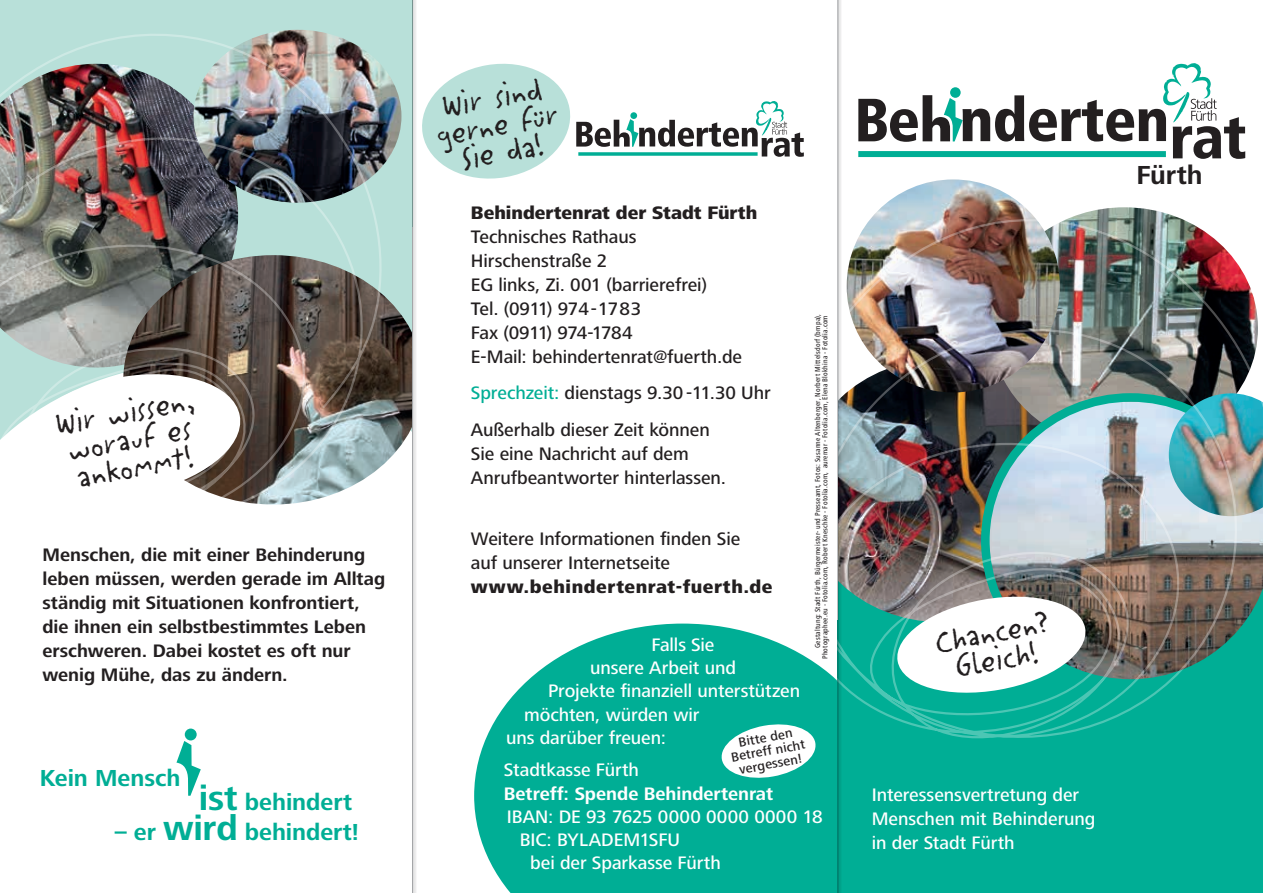
<style>
.page{position:relative;width:1263px;height:893px;background:#fff}
.page>*{position:absolute;margin:0;border:0;box-sizing:border-box;transform-origin:0 0}
.litterbox{font:36px/27.5px "Litterbox ICG";color:#231f20;text-align:center}
.Fließ_12p{font:700 27px "Frutiger Next LT";letter-spacing:-.005em;color:#231f20}
.Fließ_12p-2{font:700 24px "Frutiger Next LT";color:#00ae95}
.Fließ_12p-3{font:500 18.75px/24px "Frutiger Next LT";letter-spacing:-.005em;color:#231f20}
.Fließ_12p-4{font:500 18.75px/24px "Frutiger Next LT";letter-spacing:-.005em;color:#fff}
.Fließ_12p-5{font:700 18.75px/24px "Frutiger Next LT";color:#231f20}
.Fließ_12p-6{font:800 18.75px "Frutiger Next LT";letter-spacing:.03em;color:#231f20}
.Fließ_12p-7{font:700 18.75px "Frutiger Next LT";color:#fff}
.Fließ_9_5p{font:500 13.5px/13.5px "Frutiger Next LT";color:#231f20;text-align:center}
.Fließ_9_5p-2{font:500 condensed 7.5px/7.5px "Frutiger Next LT";letter-spacing:.025em;color:#231f20;text-align:right}
.s1{font-size:36px}
.s2{font-weight:800}
.s3{color:#00ae95}
</style>
<div class="page">
<div style="left:0;top:0;width:412px;height:468px;background:#b8e0d9"></div>
<div style="left:838px;top:497px;width:425px;height:396px;background:#00ae95"></div>
<img style="left:1072px;top:207px;width:105px;height:10px">
<img style="left:847px;top:179px;width:213px;height:213px;border-radius:107px">
<img style="left:383px;top:295px;width:29px;height:173px">
<img style="left:277px;top:30px;width:124px;height:135px">
<svg style="left:474px;top:624px;width:363px;height:269px;background:#1bb6a0"></svg>
<img style="left:779px;top:217px;width:484px;height:523px">
<img style="left:0;top:32px;width:383px;height:473px">
<svg style="left:858px;top:63px;width:387px;height:96px"></svg>
<svg style="left:422px;top:63px;width:382px;height:116px"></svg>
<svg style="left:893px;top:590px;width:196px;height:109px"></svg>
<svg style="left:14px;top:367px;width:231px;height:137px"></svg>
<svg style="left:176px;top:741px;width:25px;height:55px"></svg>
<div style="left:185px;top:729px;width:12px;height:11px;background:#00ae95;border-radius:50%"></div>
<svg style="left:719px;top:721px;width:99px;height:60px"></svg>
<hr style="left:837px;top:0;width:4px;height:893px;background:#231f20;opacity:.75">
<hr style="left:838px;top:0;width:1px;height:893px;background:#939598">
<hr style="left:412px;top:0;width:4px;height:893px;background:#e8e8e8">
<hr style="left:412px;top:0;width:1px;height:893px;background:#939598">
<p class="litterbox" style="left:53px;top:411px;width:141px;text-align:left;rotate:-11deg">Wir wissen, worauf es ankommt!</p>
<p class="Fließ_12p-5" style="left:43px;top:543px;width:344px">Menschen, die mit einer Behinderung leben müssen, werden gerade im Alltag ständig mit Situationen konfrontiert, die ihnen ein selbstbestimmtes Leben erschweren. Dabei kostet es oft nur wenig Mühe, das zu ändern.</p>
<p class="Fließ_12p-2" style="left:40px;top:764px;width:142px">Kein Mensch</p>
<p class="Fließ_12p-2" style="left:199px;top:788px;width:155px"><span class="s1">ist</span> behindert</p>
<p class="Fließ_12p-2" style="left:115px;top:818px;width:245px">– er <span class="s1">wird</span> behindert!</p>
<p class="litterbox" style="left:428px;top:94px;width:125px;rotate:-11deg">Wir sind gerne für<br>Sie da!</p>
<p class="Fließ_12p-3" style="left:471px;top:200px;width:288px"><span class="s2">Behindertenrat der Stadt Fürth<br></span>Technisches Rathaus<br>Hirschenstraße 2<br>EG links, Zi. 001 (barrierefrei)<br>Tel. (0911) 974-1783<br>Fax (0911) 974-1784<br>E-Mail: behindertenrat@fuerth.de</p>
<p class="Fließ_12p-3" style="left:471px;top:381px;width:301px"><span class="s3">Sprechzeit:</span> dienstags 9.30 -11.30 Uhr</p>
<p class="Fließ_12p-3" style="left:471px;top:418px;width:257px">Außerhalb dieser Zeit können<br>Sie eine Nachricht auf dem<br>Anrufbeantworter hinterlassen.</p>
<p class="Fließ_9_5p-2" style="left:814px;top:659px;width:346px;rotate:-90deg">Gestaltung: Stadt Fürth, Bürgermeister- und Presseamt, Fotos: Susanne Altenberger, Norbert Mittelsdorf (bmpa),<br>Photographee.eu - Fotolia.com, Robert Kneschke - Fotolia.com, auremar - Fotolia.com, Elena Blokhina - Fotolia.com</p>
<p class="Fließ_12p-3" style="left:471px;top:527px;width:271px">Weitere Informationen finden Sie auf unserer Internetseite</p>
<p class="Fließ_12p-6" style="left:471px;top:576px;width:303px">www.behindertenrat-fuerth.de</p>
<p class="Fließ_12p-4" style="left:651px;top:633px;width:64px">Falls Sie</p>
<p class="Fließ_12p-4" style="left:590px;top:656px;width:148px">unsere Arbeit und</p>
<p class="Fließ_12p-4" style="left:548px;top:679px;width:254px">Projekte finanziell unterstützen</p>
<p class="Fließ_12p-4" style="left:524px;top:702px;width:177px">möchten, würden wir</p>
<p class="Fließ_12p-4" style="left:506px;top:726px;width:161px">uns darüber freuen:</p>
<p class="Fließ_12p-4" style="left:504px;top:758px;width:137px">Stadtkasse Fürth</p>
<p class="Fließ_12p-7" style="left:504px;top:783px;width:271px">Betreff: Spende Behindertenrat</p>
<p class="Fließ_12p-4" style="left:507px;top:805px;width:317px">IBAN: DE 93 7625 0000 0000 0000 18</p>
<p class="Fließ_12p-4" style="left:520px;top:828px;width:162px">BIC: BYLADEM1SFU</p>
<p class="Fließ_12p-4" style="left:530px;top:851px;width:192px">bei der Sparkasse Fürth</p>
<p class="Fließ_9_5p" style="left:728px;top:737px;width:76px;rotate:-10deg">Bitte den<br>Betreff nicht vergessen!</p>
<p class="litterbox" style="left:932px;top:628px;width:117px;rotate:-11deg">Chancen?<br>Gleich!</p>
<p class="Fließ_12p-4" style="left:872px;top:783px;width:225px">Interessensvertretung der<br>Menschen mit Behinderung in der Stadt Fürth</p>
<p class="Fließ_12p" style="left:1136px;top:160px;width:68px">Fürth</p>
</div>
